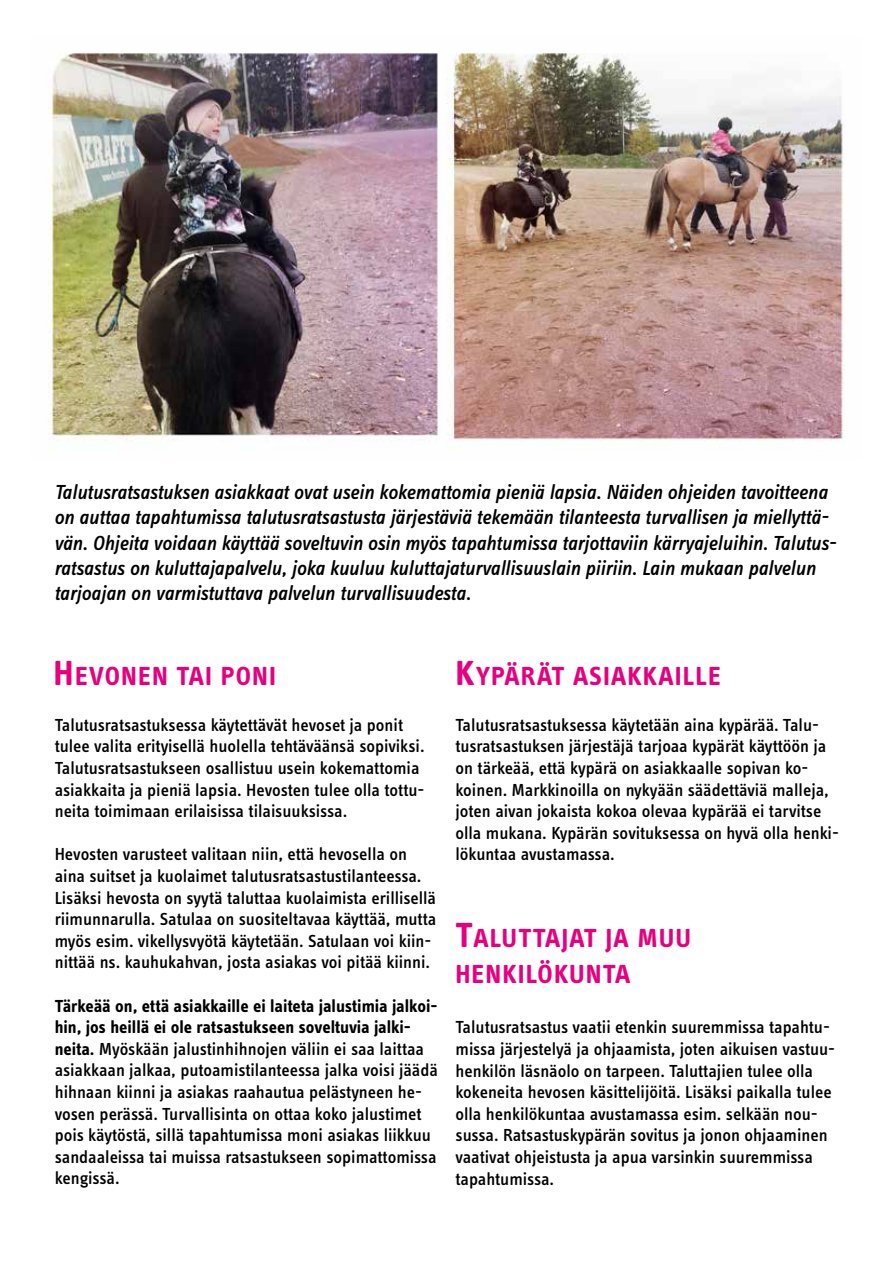
<style>
.page{position:relative;width:893px;height:1263px;background:#fff}
.page>*{position:absolute;margin:0;border:0;box-sizing:border-box;transform-origin:0 0}
.t1{font:700 27px/36px "Info Text OT";letter-spacing:.04em;color:#e6007d}
.t2{font:italic 500 21px/25.2px "Info Text OT";letter-spacing:-.005em;color:#000}
.t3{font:500 18px/21.6px "Info Text OT";color:#000}
.s1{font-size:36px}
.s2{font-weight:700}
</style>
<div class="page">
<img style="left:48px;top:52px;width:797px;height:398px">
<p class="t2" style="left:54px;top:479px;width:784px">Talutusratsastuksen asiakkaat ovat usein kokemattomia pieniä lapsia. Näiden ohjeiden tavoitteena on auttaa tapahtumissa talutusratsastusta järjestäviä tekemään tilanteesta turvallisen ja miellyttä&shy;vän. Ohjeita voidaan käyttää soveltuvin osin myös tapahtumissa tarjottaviin kärryajeluihin. Talutus&shy;ratsastus on kuluttajapalvelu, joka kuuluu kuluttajaturvallisuuslain piiriin. Lain mukaan palvelun tarjoajan on varmistuttava palvelun turvallisuudesta.</p>
<h1 class="t1" style="left:54px;top:658px;width:224px"><span class="s1">H</span>EVONEN TAI PONI</h1>
<p class="t3" style="left:55px;top:714px;width:371px">Talutusratsastuksessa käytettävät hevoset ja ponit tulee valita erityisellä huolella tehtäväänsä sopiviksi.<br>Talutusratsastukseen osallistuu usein kokemattomia asiakkaita ja pieniä lapsia. Hevosten tulee olla tottu&shy;neita toimimaan erilaisissa tilaisuuksissa.</p>
<p class="t3" style="left:55px;top:843px;width:383px">Hevosten varusteet valitaan niin, että hevosella on aina suitset ja kuolaimet talutusratsastustilanteessa.<br>Lisäksi hevosta on syytä taluttaa kuolaimista erillisellä riimunnarulla. Satulaa on suositeltavaa käyttää, mutta myös esim. vikellysvyötä käytetään. Satulaan voi kiin&shy;nittää ns. kauhukahvan, josta asiakas voi pitää kiinni.</p>
<p class="t3" style="left:55px;top:994px;width:385px"><span class="s2">Tärkeää on, että asiakkaille ei laiteta jalustimia jalkoi&shy;hin, jos heillä ei ole ratsastukseen soveltuvia jalki&shy;neita.</span> Myöskään jalustinhihnojen väliin ei saa laittaa asiakkaan jalkaa, putoamistilanteessa jalka voisi jäädä hihnaan kiinni ja asiakas raahautua pelästyneen he&shy;vosen perässä. Turvallisinta on ottaa koko jalustimet pois käytöstä, sillä tapahtumissa moni asiakas liikkuu sandaaleissa tai muissa ratsastukseen sopimattomissa kengissä.</p>
<h1 class="t1" style="left:455px;top:658px;width:267px"><span class="s1">K</span>YPÄRÄT ASIAKKAILLE</h1>
<p class="t3" style="left:455px;top:714px;width:385px">Talutusratsastuksessa käytetään aina kypärää. Talu&shy;tusratsastuksen järjestäjä tarjoaa kypärät käyttöön ja on tärkeää, että kypärä on asiakkaalle sopivan ko&shy;koinen. Markkinoilla on nykyään säädettäviä malleja, joten aivan jokaista kokoa olevaa kypärää ei tarvitse olla mukana. Kypärän sovituksessa on hyvä olla henki&shy;lökuntaa avustamassa.</p>
<h1 class="t1" style="left:455px;top:919px;width:237px"><span class="s1">T</span>ALUTTAJAT JA MUU<br>HENKILÖKUNTA</h1>
<p class="t3" style="left:455px;top:1016px;width:381px">Talutusratsastus vaatii etenkin suuremmissa tapahtu&shy;missa järjestelyä ja ohjaamista, joten aikuisen vastuu&shy;henkilön läsnäolo on tarpeen. Taluttajien tulee olla kokeneita hevosen käsittelijöitä. Lisäksi paikalla tulee olla henkilökuntaa avustamassa esim. selkään nou&shy;sussa. Ratsastuskypärän sovitus ja jonon ohjaaminen vaativat ohjeistusta ja apua varsinkin suuremmissa tapahtumissa.</p>
</div>
